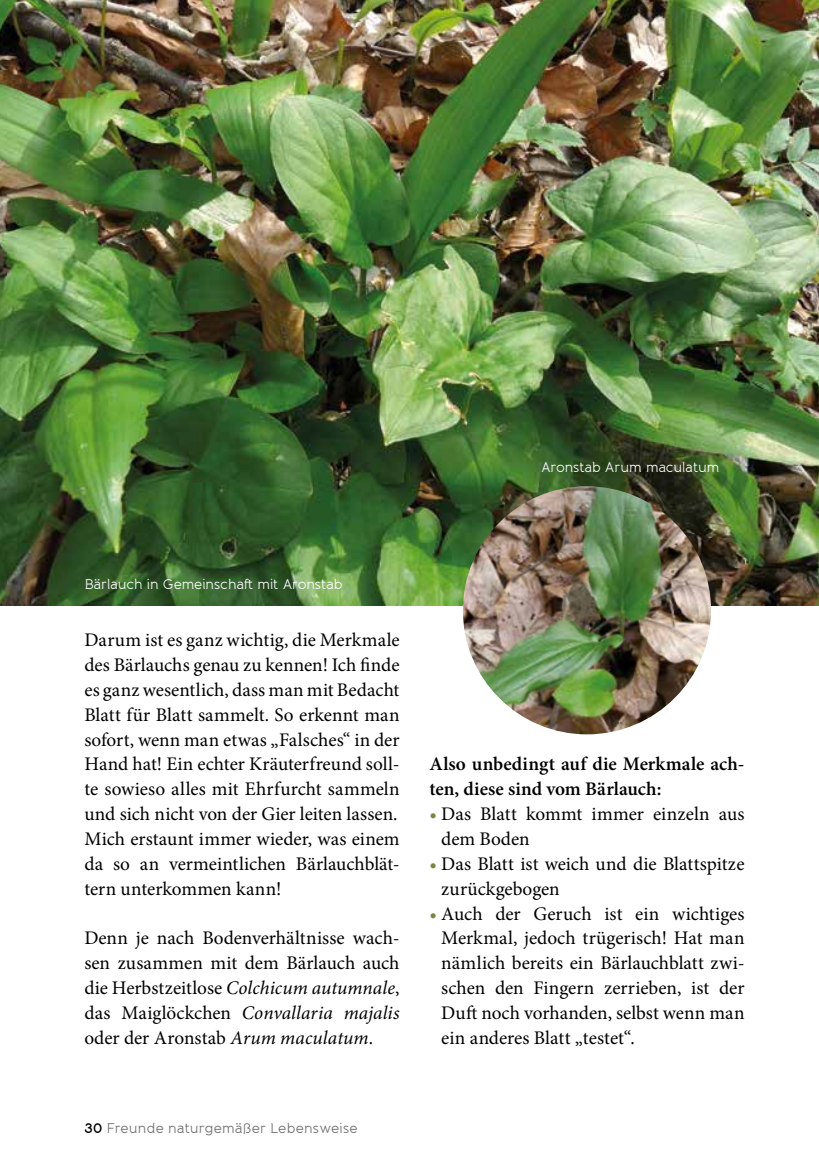
<style>
.page{position:relative;width:819px;height:1176px;background:#fff}
.page>*{position:absolute;margin:0;border:0;box-sizing:border-box;transform-origin:0 0}
.t1{font:19.25px/24.8px "Minion Pro";color:#000;text-align:justify}
.t2{font:600 19.25px/24.8px "Minion Pro";letter-spacing:.005em;color:#000}
.t3{font:14px "Banda";letter-spacing:-.01em;color:#fff}
.t4{font:14px "Banda";letter-spacing:.015em;color:#706f6f}
.s1{font-style:italic}
.s2{color:#788543}
.s3{font-weight:600;color:#000}
</style>
<div class="page">
<img style="left:0;top:0;width:819px;height:605px">
<img style="left:463px;top:486px;width:248px;height:248px;border-radius:124px">
<p class="t3" style="left:541px;top:458px;width:180px">Aronstab Arum maculatum</p>
<p class="t3" style="left:84px;top:575px;width:259px">Bärlauch in Gemeinschaft mit Aronstab</p>
<p class="t1" style="left:84px;top:627px;width:317px">Darum ist es ganz wichtig, die Merkmale des Bärlauchs genau zu kennen! Ich finde es ganz wesentlich, dass man mit Bedacht Blatt für Blatt sammelt. So erkennt man sofort, wenn man etwas „Falsches“ in der Hand hat! Ein echter Kräuterfreund soll&shy;te sowieso alles mit Ehrfurcht sammeln und sich nicht von der Gier leiten lassen.<br>Mich erstaunt immer wieder, was einem da so an vermeintlichen Bärlauchblät&shy;tern unterkommen kann!</p>
<p class="t1" style="left:84px;top:926px;width:317px">Denn je nach Bodenverhältnisse wach&shy;sen zusammen mit dem Bärlauch auch die Herbstzeitlose <span class="s1">Colchicum autumnale</span>, das Maiglöckchen <span class="s1">Convallaria majalis </span>oder der Aronstab <span class="s1">Arum maculatum</span>.</p>
<p class="t2" style="left:429px;top:751px;width:317px">Also unbedingt auf die Merkmale ach&shy;ten, diese sind vom Bärlauch:</p>
<p class="t1" style="left:441px;top:801px;width:305px;text-indent:-12px"><span class="s2">•</span> Das Blatt kommt immer einzeln aus dem Boden</p>
<p class="t1" style="left:441px;top:851px;width:305px;text-indent:-12px"><span class="s2">•</span> Das Blatt ist weich und die Blattspitze zurückgebogen</p>
<p class="t1" style="left:441px;top:901px;width:305px;text-indent:-12px"><span class="s2">•</span> Auch der Geruch ist ein wichtiges Merkmal, jedoch trügerisch! Hat man nämlich bereits ein Bärlauchblatt zwi&shy;schen den Fingern zerrieben, ist der Duft noch vorhanden, selbst wenn man ein anderes Blatt „testet“.</p>
<p class="t4" style="left:84px;top:1119px;width:275px"><span class="s3">30</span> Freunde naturgemäßer Lebensweise</p>
</div>
